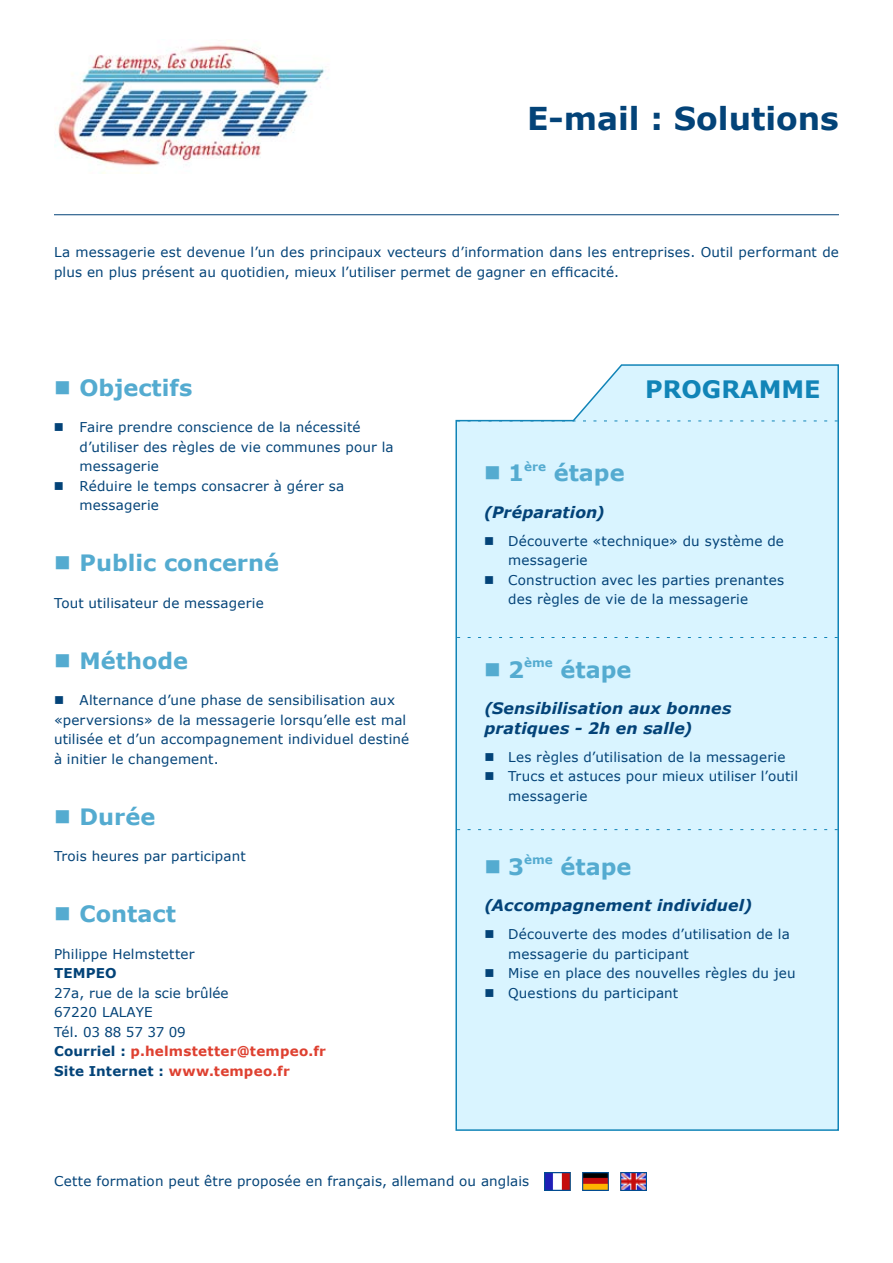
<style>
.page{position:relative;width:893px;height:1263px;background:#fff}
.page>*{position:absolute;margin:0;border:0;box-sizing:border-box;transform-origin:0 0}
.t1{font:700 31.5px "Verdana";color:#034378}
.t2{font:700 24px "Verdana";color:#1184b7}
.t3{font:700 22.5px "Verdana";color:#54abd0}
.t4{font:italic 700 15.75px/19.5px "Verdana";letter-spacing:.005em;color:#034378}
.t5{font:13.5px/19.5px "Verdana";letter-spacing:.01em;color:#034378}
.t6{font:700 13.5px "Verdana";letter-spacing:.01em;color:#034378}
.t7{font:700 12px "Verdana";color:#54abd0}
.s1{font-weight:700}
.s2{font-weight:700;color:#de4030}
</style>
<div class="page">
<div style="left:455px;top:364px;width:384px;height:767px;background:#d9f4ff"></div>
<hr style="left:54px;top:214px;width:785px;height:1px;background:#034378">
<img style="left:54px;top:45px;width:274px;height:128px">
<svg style="left:457px;top:637px;width:381px;height:1px"></svg>
<svg style="left:457px;top:421px;width:381px;height:1px"></svg>
<svg style="left:457px;top:829px;width:381px;height:1px"></svg>
<img style="left:545px;top:1173px;width:102px;height:18px">
<h1 class="t1" style="left:527px;top:99px;width:313px">E-mail : Solutions</h1>
<p class="t5" style="left:54px;top:243px;width:786px">La messagerie est devenue l’un des principaux vecteurs d’information dans les entreprises. Outil performant de plus en plus présent au quotidien, mieux l’utiliser permet de gagner en efficacité.</p>
<h3 class="t3" style="left:54px;top:373px;width:140px">■ Objectifs</h3>
<p class="t5" style="left:79px;top:418px;width:316px;text-indent:-26px">■ Faire prendre conscience de la nécessité d’utiliser des règles de vie communes pour la messagerie</p>
<p class="t5" style="left:79px;top:476px;width:266px;text-indent:-26px">■ Réduire le temps consacrer à gérer sa messagerie</p>
<h3 class="t3" style="left:54px;top:548px;width:227px">■ Public concerné</h3>
<p class="t5" style="left:54px;top:593px;width:211px">Tout utilisateur de messagerie</p>
<h3 class="t3" style="left:54px;top:646px;width:136px">■ Méthode</h3>
<p class="t5" style="left:54px;top:691px;width:357px">■ Alternance d’une phase de sensibilisation aux «perversions» de la messagerie lorsqu’elle est mal utilisée et d’un accompagnement individuel destiné à initier le changement.</p>
<h3 class="t3" style="left:54px;top:802px;width:103px">■ Durée</h3>
<p class="t5" style="left:54px;top:847px;width:193px">Trois heures par participant</p>
<h3 class="t3" style="left:54px;top:899px;width:124px">■ Contact</h3>
<p class="t5" style="left:54px;top:944px;width:142px">Philippe Helmstetter</p>
<p class="t6" style="left:54px;top:965px;width:64px">TEMPEO</p>
<p class="t5" style="left:54px;top:983px;width:273px">27a, rue de la scie brûlée<br>67220 LALAYE<br>Tél. 03 88 57 37 09<br><span class="s1">Courriel :</span> <span class="s2">p.helmstetter@tempeo.fr<br></span><span class="s1">Site Internet :</span> <span class="s2">www.tempeo.fr</span></p>
<h2 class="t2" style="left:645px;top:374px;width:177px">PROGRAMME</h2>
<h3 class="t3" style="left:484px;top:458px;width:42px">■ 1</h3>
<p class="t7" style="left:524px;top:458px;width:23px">ère</p>
<h3 class="t3" style="left:554px;top:458px;width:72px">étape</h3>
<p class="t4" style="left:484px;top:502px;width:122px">(Préparation)</p>
<p class="t5" style="left:508px;top:531px;width:277px;text-indent:-24px">■ Découverte «technique» du système de messagerie</p>
<p class="t5" style="left:508px;top:570px;width:277px;text-indent:-24px">■ Construction avec les parties prenantes des règles de vie de la messagerie</p>
<h3 class="t3" style="left:484px;top:655px;width:42px">■ 2</h3>
<p class="t7" style="left:524px;top:655px;width:30px">ème</p>
<h3 class="t3" style="left:560px;top:655px;width:72px">étape</h3>
<p class="t4" style="left:484px;top:699px;width:248px">(Sensibilisation aux bonnes pratiques - 2h en salle)</p>
<p class="t5" style="left:484px;top:747px;width:303px">■ Les règles d’utilisation de la messagerie</p>
<p class="t5" style="left:508px;top:767px;width:291px;text-indent:-24px">■ Trucs et astuces pour mieux utiliser l’outil messagerie</p>
<h3 class="t3" style="left:484px;top:852px;width:41px">■ 3</h3>
<p class="t7" style="left:524px;top:852px;width:30px">ème</p>
<h3 class="t3" style="left:560px;top:852px;width:72px">étape</h3>
<p class="t4" style="left:484px;top:896px;width:269px">(Accompagnement individuel)</p>
<p class="t5" style="left:508px;top:925px;width:283px;text-indent:-24px">■ Découverte des modes d’utilisation de la messagerie du participant</p>
<p class="t5" style="left:484px;top:964px;width:313px">■ Mise en place des nouvelles règles du jeu</p>
<p class="t5" style="left:484px;top:983px;width:195px">■ Questions du participant</p>
<p class="t5" style="left:54px;top:1172px;width:477px">Cette formation peut être proposée en français, allemand ou anglais</p>
</div>
